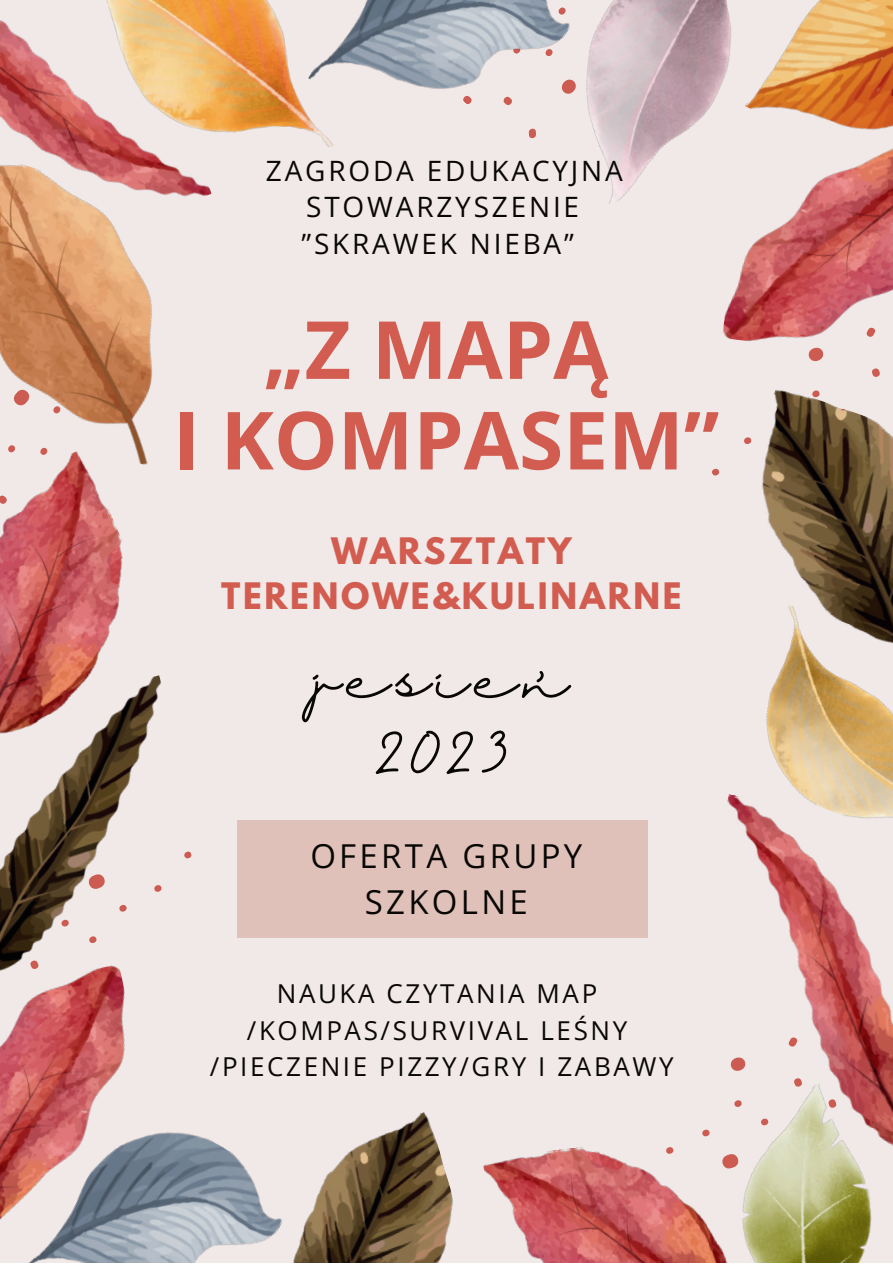
<style>
.page{position:relative;width:893px;height:1264px;background:#fff}
.page>*{position:absolute;margin:0;border:0;box-sizing:border-box;transform-origin:0 0}
.t1{font:700 80.1px/90.6px "Open Sans";color:#d25c4f;text-align:center}
.t2{font:53.7px/75px "Halimun";letter-spacing:.105em;color:#080704;text-align:center}
.t3{font:33px/46px "Open Sans";letter-spacing:.1em;color:#080704;text-align:center}
.t4{font:700 32.25px/45px "League Spartan";letter-spacing:.085em;color:#d25c4f;text-align:center}
.t5{font:28.05px/36.3px "Open Sans";letter-spacing:.1em;color:#080704;text-align:center}
.t6{font:25.95px/36.3px "Open Sans";letter-spacing:.1em;color:#080704;text-align:center}
</style>
<div class="page">
<div style="left:0;top:0;width:892px;height:1262px;background:#f1e9e7"></div>
<img style="left:730px;top:850px;width:162px;height:231px">
<img style="left:0;top:20px;width:89px;height:133px">
<img style="left:0;top:465px;width:123px;height:210px">
<img style="left:483px;top:1147px;width:191px;height:115px">
<img style="left:712px;top:390px;width:180px;height:214px">
<img style="left:300px;top:1112px;width:153px;height:150px">
<img style="left:723px;top:192px;width:169px;height:177px">
<img style="left:0;top:983px;width:125px;height:237px">
<img style="left:0;top:675px;width:192px;height:308px">
<img style="left:0;top:153px;width:212px;height:312px">
<img style="left:89px;top:0;width:219px;height:153px">
<img style="left:837px;top:0;width:55px;height:192px">
<img style="left:587px;top:0;width:250px;height:204px">
<img style="left:308px;top:0;width:279px;height:147px">
<img style="left:20px;top:1091px;width:280px;height:171px">
<img style="left:727px;top:604px;width:165px;height:246px">
<img style="left:674px;top:1081px;width:218px;height:181px">
<div style="left:237px;top:820px;width:410px;height:117px;background:#e0c1b9"></div>
<p class="t5" style="left:266px;top:152px;width:358px">ZAGRODA EDUKACYJNA<br>STOWARZYSZENIE ”SKRAWEK NIEBA”</p>
<h1 class="t1" style="left:173px;top:302px;width:547px">„Z MAPĄ<br>I KOMPASEM”</h1>
<p class="t4" style="left:221px;top:528px;width:462px">WARSZTATY<br>TERENOWE&amp;KULINARNE</p>
<h2 class="t2" style="left:315px;top:642px;width:255px">jesień<br>2023</h2>
<p class="t3" style="left:310px;top:832px;width:273px">OFERTA GRUPY<br>SZKOLNE</p>
<p class="t6" style="left:210px;top:975px;width:465px">NAUKA CZYTANIA MAP /KOMPAS/SURVIVAL LEŚNY /PIECZENIE PIZZY/GRY I ZABAWY</p>
</div>
